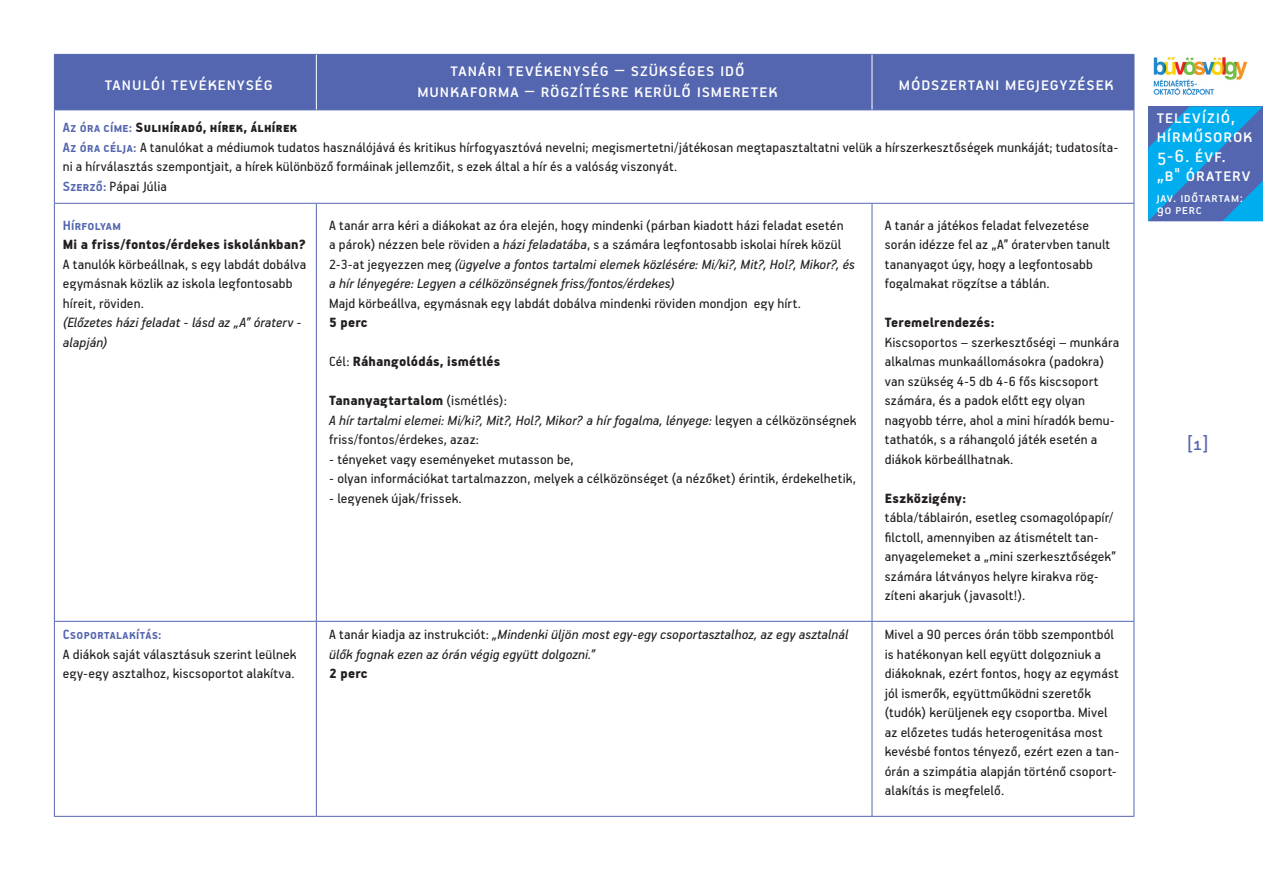
<style>
.page{position:relative;width:1263px;height:893px;background:#fff}
.page>*{position:absolute;margin:0;border:0;box-sizing:border-box;transform-origin:0 0}
.t1{font:21px/19.5px "PF Handbook Pro";letter-spacing:.045em;color:#fff}
.t2{font:21px "PF Handbook Pro";color:#5466af}
.t3{font:15px/19.5px "PF Handbook Pro";letter-spacing:.015em;color:#231f20}
.t4{font:italic 15px/19.5px "PF Handbook Pro";letter-spacing:.005em;color:#231f20}
.t5{font:900 15px "PF Handbook Pro";letter-spacing:.015em;color:#231f20}
.t6{font:700 15px "PF Handbook Pro";letter-spacing:.025em;color:#5466af}
.t7{font:15px/12px "PF Handbook Pro";letter-spacing:.055em;color:#fff}
.s1{font-weight:700;color:#5466af}
.s2{font-style:italic}
.s3{font-weight:400}
.s4{font-style:normal}
</style>
<div class="page">
<img style="left:1153px;top:57px;width:95px;height:38px">
<svg style="left:1148px;top:107px;width:115px;height:114px;background:#2b89ce"></svg>
<div style="left:55px;top:55px;width:1078px;height:55px;background:#5466af"></div>
<hr style="left:54px;top:54px;width:262px;height:1px;background:#5466af">
<hr style="left:316px;top:54px;width:556px;height:1px;background:#5466af">
<hr style="left:872px;top:54px;width:262px;height:1px;background:#5466af">
<hr style="left:54px;top:110px;width:262px;height:1px;background:#5466af">
<hr style="left:54px;top:110px;width:1px;height:93px;background:#5466af">
<hr style="left:316px;top:110px;width:556px;height:1px;background:#5466af">
<hr style="left:872px;top:110px;width:262px;height:1px;background:#5466af">
<hr style="left:1133px;top:110px;width:1px;height:93px;background:#5466af">
<hr style="left:54px;top:203px;width:262px;height:1px;background:#5466af">
<hr style="left:54px;top:204px;width:1px;height:417px;background:#5466af">
<hr style="left:316px;top:203px;width:556px;height:1px;background:#5466af">
<hr style="left:316px;top:204px;width:1px;height:417px;background:#5466af">
<hr style="left:872px;top:203px;width:262px;height:1px;background:#5466af">
<hr style="left:872px;top:204px;width:1px;height:417px;background:#5466af">
<hr style="left:1133px;top:204px;width:1px;height:417px;background:#5466af">
<hr style="left:54px;top:621px;width:262px;height:1px;background:#5466af">
<hr style="left:54px;top:622px;width:1px;height:194px;background:#5466af">
<hr style="left:316px;top:621px;width:556px;height:1px;background:#5466af">
<hr style="left:316px;top:622px;width:1px;height:194px;background:#5466af">
<hr style="left:872px;top:621px;width:262px;height:1px;background:#5466af">
<hr style="left:872px;top:622px;width:1px;height:194px;background:#5466af">
<hr style="left:1133px;top:622px;width:1px;height:194px;background:#5466af">
<hr style="left:54px;top:816px;width:262px;height:1px;background:#5466af">
<hr style="left:316px;top:816px;width:556px;height:1px;background:#5466af">
<hr style="left:872px;top:816px;width:262px;height:1px;background:#5466af">
<hr style="left:316px;top:55px;width:1px;height:55px;background:#fff">
<hr style="left:872px;top:55px;width:1px;height:55px;background:#fff">
<hr style="left:54px;top:55px;width:1px;height:55px;background:#5466af">
<hr style="left:1133px;top:55px;width:1px;height:55px;background:#5466af">
<p class="t1" style="left:105px;top:73px;width:170px">tanulói tevékenység</p>
<p class="t1" style="left:451px;top:59px;width:295px">tanári tevékenység – szükséges idő</p>
<p class="t1" style="left:417px;top:80px;width:362px">munkaforma – rögzítésre kerülő ismeretek</p>
<p class="t1" style="left:899px;top:73px;width:216px">módszertani megjegyzések</p>
<p class="t5" style="left:63px;top:118px;width:236px"><span class="s1">Az óra címe:</span> Sulihíradó, hírek, álhírek</p>
<p class="t3" style="left:63px;top:137px;width:1057px"><span class="s1">Az óra célja:</span> A tanulókat a médiumok tudatos használójává és kritikus hírfogyasztóvá nevelni; megismertetni/játékosan megtapasztaltatni velük a hírszerkesztőségek munkáját; tudatosíta&shy;ni a hírválasztás szempontjait, a hírek különböző formáinak jellemzőit, s ezek által a hír és a valóság viszonyát.</p>
<p class="t3" style="left:63px;top:176px;width:106px"><span class="s1">Szerző:</span> Pápai Júlia</p>
<p class="t6" style="left:63px;top:216px;width:60px">Hírfolyam</p>
<p class="t5" style="left:63px;top:235px;width:244px">Mi a friss/fontos/érdekes iskolánkban?</p>
<p class="t3" style="left:63px;top:254px;width:245px">A tanulók körbeállnak, s egy labdát dobálva egymásnak közlik az iskola legfontosabb híreit, röviden.</p>
<p class="t4" style="left:63px;top:312px;width:240px">(Előzetes házi feladat - lásd az „A” óraterv - alapján)</p>
<p class="t3" style="left:329px;top:215px;width:527px">A tanár arra kéri a diákokat az óra elején, hogy mindenki (párban kiadott házi feladat esetén<br>a párok) nézzen bele röviden a <span class="s2">házi feladatába</span>, s a számára legfontosabb iskolai hírek közül 2-3-at jegyezzen meg <span class="s2">(ügyelve a fontos tartalmi elemek közlésére: Mi/ki?, Mit?, Hol?, Mikor?, és a hír lényegére: Legyen a célközönségnek friss/fontos/érdekes)</span></p>
<p class="t3" style="left:329px;top:293px;width:473px">Majd körbeállva, egymásnak egy labdát dobálva mindenki röviden mondjon egy hírt.</p>
<p class="t5" style="left:329px;top:313px;width:40px">5 perc</p>
<p class="t5" style="left:329px;top:352px;width:173px"><span class="s3">Cél:</span> Ráhangolódás, ismétlés</p>
<p class="t5" style="left:329px;top:391px;width:179px">Tananyagtartalom <span class="s3">(ismétlés):</span></p>
<p class="t4" style="left:329px;top:410px;width:529px">A hír tartalmi elemei: Mi/ki?, Mit?, Hol?, Mikor? a hír fogalma, lényege: <span class="s4">legyen a célközönségnek friss/fontos/érdekes, azaz:</span></p>
<p class="t3" style="left:329px;top:449px;width:246px">- tényeket vagy eseményeket mutasson be,</p>
<p class="t3" style="left:329px;top:468px;width:528px">- olyan információkat tartalmazzon, melyek a célközönséget (a nézőket) érintik, érdekelhetik,</p>
<p class="t3" style="left:329px;top:488px;width:134px">- legyenek újak/frissek.</p>
<p class="t3" style="left:885px;top:215px;width:227px">A tanár a játékos feladat felvezetése során idézze fel az „A” óratervben tanult tananyagot úgy, hogy a legfontosabb fogalmakat rögzítse a táblán.</p>
<p class="t5" style="left:885px;top:313px;width:111px">Teremelrendezés:</p>
<p class="t3" style="left:885px;top:332px;width:236px">Kiscsoportos – szerkesztőségi – munkára alkalmas munkaállomásokra (padokra) van szükség 4-5 db 4-6 fős kiscsoport számára, és a padok előtt egy olyan nagyobb térre, ahol a mini híradók bemu&shy;tathatók, s a ráhangoló játék esetén a diákok körbeállhatnak.</p>
<p class="t5" style="left:885px;top:489px;width:83px">Eszközigény:</p>
<p class="t3" style="left:885px;top:507px;width:233px">tábla/táblairón, esetleg csomagolópapír/ filctoll, amennyiben az átismételt tan&shy;anyagelemeket a „mini szerkesztőségek” számára látványos helyre kirakva rög&shy;zíteni akarjuk (javasolt!).</p>
<p class="t6" style="left:63px;top:625px;width:100px">Csoportalakítás:</p>
<p class="t3" style="left:63px;top:644px;width:235px">A diákok saját választásuk szerint leülnek egy-egy asztalhoz, kiscsoportot alakítva.</p>
<p class="t4" style="left:329px;top:624px;width:521px"><span class="s4">A tanár kiadja az instrukciót:</span> „Mindenki üljön most egy-egy csoportasztalhoz, az egy asztalnál ülők fognak ezen az órán végig együtt dolgozni.”</p>
<p class="t5" style="left:329px;top:664px;width:40px">2 perc</p>
<p class="t3" style="left:885px;top:624px;width:236px">Mivel a 90 perces órán több szempontból is hatékonyan kell együtt dolgozniuk a diákoknak, ezért fontos, hogy az egymást jól ismerők, együttműködni szeretők (tudók) kerüljenek egy csoportba. Mivel az előzetes tudás heterogenitása most kevésbé fontos tényező, ezért ezen a tan&shy;órán a szimpátia alapján történő csoport&shy;alakítás is megfelelő.</p>
<h1 class="t1" style="left:1157px;top:106px;width:97px">televízió, hírműsorok<br>5-6. évf. „b" óraterv</h1>
<p class="t7" style="left:1157px;top:191px;width:88px">jav. időtartam:<br>90 perc</p>
<p class="t2" style="left:1186px;top:431px;width:24px">[1]</p>
</div>
